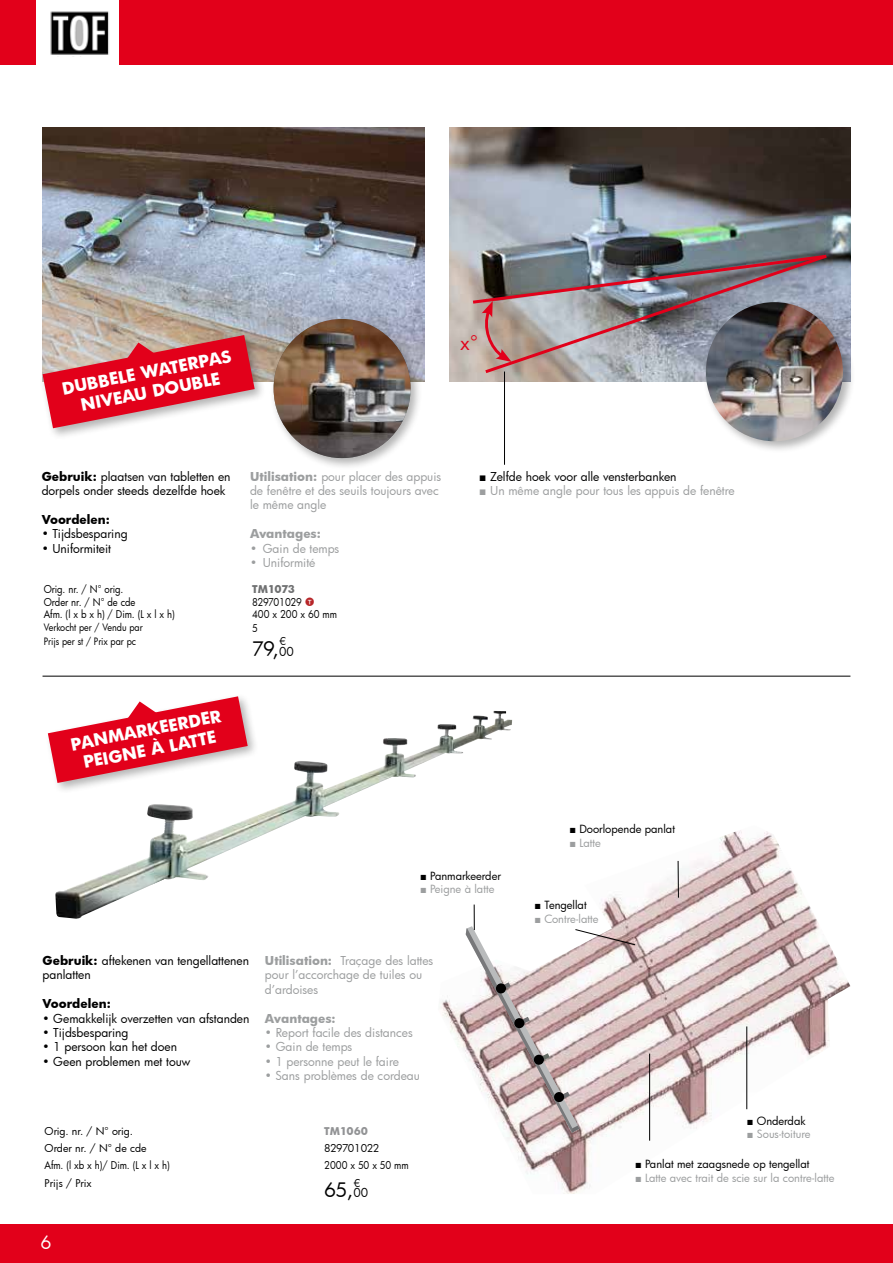
<style>
.page{position:relative;width:893px;height:1263px;background:#fff}
.page>*{position:absolute;margin:0;border:0;box-sizing:border-box;transform-origin:0 0}
.t1{font:19.5px "Futura";color:#000}
.t2{font:19.5px "Futura";color:#e2001a}
.t3{font:18px "Futura";color:#fff}
.t4{font:700 16.5px/19.8px "Futura";color:#fff;text-align:center}
.t5{font:12px/14.4px "Futura";color:#9c9e9f}
.t6{font:12px/14.4px "Futura";color:#000}
.t7{font:700 12px "Futura";color:#000}
.t8{font:700 12px "Futura";color:#9c9e9f}
.t9{font:11.1px "Futura";color:#9c9e9f}
.t10{font:11.1px "Futura";color:#000}
.t11{font:10.5px "Futura";color:#000;scale:.9 1}
.t12{font:10.5px "Futura";color:#000}
.t13{font:10.5px "Futura";letter-spacing:-.035em;color:#000;scale:.9 1}
.t14{font:10.5px "Futura";letter-spacing:-.04em;color:#000}
.t15{font:700 10.5px "Futura";letter-spacing:-.035em;color:#707172}
.t16{font:700 10.5px "Futura";color:#929395}
.t17{font:9.9px "Futura";color:#000;scale:.9 1}
.s1{font-weight:700}
.s2{font-family:"Vynkier Korting";font-size:11.25px;color:#b72528}
.s3{font-size:12px}
.s4{font-family:"Arial";font-weight:900}
</style>
<div class="page">
<div style="left:0;top:1224px;width:893px;height:39px;background:#e2001a"></div>
<hr style="left:43px;top:676px;width:807px;height:1px;background:#000">
<img style="left:43px;top:128px;width:382px;height:254px">
<div style="left:270px;top:315px;width:153px;height:155px;background:#000;opacity:.3"></div>
<img style="left:274px;top:319px;width:137px;height:139px">
<img style="left:55px;top:713px;width:444px;height:206px">
<img style="left:137px;top:804px;width:72px;height:80px">
<div style="left:39px;top:332px;width:227px;height:108px;background:#000;opacity:.3"></div>
<svg style="left:43px;top:335px;width:212px;height:93px;background:#dd5864"></svg>
<div style="left:44px;top:693px;width:215px;height:102px;background:#000;opacity:.3"></div>
<svg style="left:48px;top:696px;width:200px;height:87px"></svg>
<img style="left:450px;top:128px;width:400px;height:254px">
<div style="left:702px;top:298px;width:153px;height:156px;background:#000;opacity:.3"></div>
<img style="left:706px;top:302px;width:137px;height:139px">
<hr style="left:504px;top:371px;width:1px;height:94px;background:#000">
<img style="left:470px;top:252px;width:360px;height:123px">
<img style="left:438px;top:825px;width:412px;height:369px">
<hr style="left:678px;top:861px;width:1px;height:37px;background:#000">
<hr style="left:649px;top:1053px;width:1px;height:88px;background:#000">
<hr style="left:746px;top:1026px;width:1px;height:83px;background:#000">
<svg style="left:466px;top:904px;width:169px;height:229px"></svg>
<div style="left:0;top:0;width:893px;height:65px;background:#e2001a"></div>
<div style="left:37px;top:0;width:82px;height:69px;background:#fff"></div>
<img style="left:50px;top:11px;width:59px;height:44px">
<h3 class="t4" style="left:60px;top:378px;width:174px;rotate:-11deg">DUBBELE WATERPAS<br>NIVEAU DOUBLE</h3>
<h1 class="t2" style="left:460px;top:329px;width:19px">x°</h1>
<p class="t6" style="left:42px;top:469px;width:190px"><span class="s1">Gebruik:</span> plaatsen van tabletten en dorpels onder steeds dezelfde hoek</p>
<p class="t7" style="left:42px;top:511px;width:70px">Voordelen:</p>
<p class="t6" style="left:42px;top:526px;width:87px">• Tijdsbesparing</p>
<p class="t6" style="left:42px;top:541px;width:71px">• Uniformiteit</p>
<p class="t5" style="left:250px;top:469px;width:193px"><span class="s1">Utilisation:</span> pour placer des appuis de fenêtre et des seuils toujours avec le même angle</p>
<p class="t8" style="left:250px;top:525px;width:72px">Avantages:</p>
<p class="t5" style="left:250px;top:541px;width:91px">• Gain de temps</p>
<p class="t5" style="left:250px;top:555px;width:67px">• Uniformité</p>
<p class="t11" style="left:44px;top:582px;width:90px">Orig. nr. / N° orig.</p>
<p class="t15" style="left:252px;top:582px;width:44px">TM1073</p>
<p class="t11" style="left:44px;top:594px;width:103px">Order nr. / N° de cde</p>
<p class="t13" style="left:252px;top:595px;width:71px">829701029 <span class="s2">T</span></p>
<p class="t11" style="left:44px;top:607px;width:147px">Afm. (l x b x h) / Dim. (L x l x h)</p>
<p class="t11" style="left:252px;top:607px;width:96px">400 x 200 x 60 mm</p>
<p class="t17" style="left:44px;top:621px;width:111px">Verkocht per / Vendu par</p>
<p class="t11" style="left:252px;top:621px;width:8px">5</p>
<p class="t17" style="left:44px;top:635px;width:104px">Prijs per st / Prix par pc</p>
<h1 class="t1" style="left:252px;top:635px;width:43px">79,<span class="s3">00</span></h1>
<p class="t12" style="left:279px;top:634px;width:8px">€</p>
<h3 class="t4" style="left:69px;top:734px;width:154px;rotate:-11deg">PANMARKEERDER<br>PEIGNE À LATTE</h3>
<p class="t6" style="left:479px;top:469px;width:199px"><span class="s4">■</span> Zelfde hoek voor alle vensterbanken</p>
<p class="t5" style="left:479px;top:483px;width:257px"><span class="s4">■</span> Un même angle pour tous les appuis de fenêtre</p>
<p class="t10" style="left:569px;top:822px;width:107px"><span class="s4">■</span> Doorlopende panlat</p>
<p class="t9" style="left:569px;top:835px;width:33px"><span class="s4">■</span> Latte</p>
<p class="t10" style="left:420px;top:868px;width:82px"><span class="s4">■</span> Panmarkeerder</p>
<p class="t9" style="left:420px;top:882px;width:76px"><span class="s4">■</span> Peigne à latte</p>
<p class="t6" style="left:43px;top:953px;width:208px"><span class="s1">Gebruik:</span> aftekenen van tengellattenen panlatten</p>
<p class="t7" style="left:43px;top:995px;width:70px">Voordelen:</p>
<p class="t6" style="left:43px;top:1011px;width:208px">• Gemakkelijk overzetten van afstanden</p>
<p class="t6" style="left:43px;top:1025px;width:87px">• Tijdsbesparing</p>
<p class="t6" style="left:43px;top:1040px;width:136px">• 1 persoon kan het doen</p>
<p class="t6" style="left:43px;top:1054px;width:150px">• Geen problemen met touw</p>
<p class="t5" style="left:265px;top:953px;width:170px"><span class="s1">Utilisation:</span> Traçage des lattes pour l’accorchage de tuiles ou d’ardoises</p>
<p class="t8" style="left:265px;top:1010px;width:72px">Avantages:</p>
<p class="t5" style="left:265px;top:1025px;width:149px">• Report facile des distances</p>
<p class="t5" style="left:265px;top:1040px;width:89px">• Gain de temps</p>
<p class="t5" style="left:265px;top:1054px;width:136px">• 1 personne peut le faire</p>
<p class="t5" style="left:265px;top:1068px;width:156px">• Sans problèmes de cordeau</p>
<p class="t12" style="left:45px;top:1124px;width:90px">Orig. nr. / N° orig.</p>
<p class="t16" style="left:324px;top:1123px;width:45px">TM1060</p>
<p class="t12" style="left:45px;top:1141px;width:103px">Order nr. / N° de cde</p>
<p class="t14" style="left:324px;top:1141px;width:57px">829701022</p>
<p class="t11" style="left:45px;top:1158px;width:141px">Afm. (l xb x h)/ Dim. (L x l x h)</p>
<p class="t11" style="left:324px;top:1158px;width:95px">2000 x 50 x 50 mm</p>
<p class="t12" style="left:45px;top:1176px;width:48px">Prijs / Prix</p>
<h1 class="t1" style="left:324px;top:1177px;width:46px">65,<span class="s3">00</span></h1>
<p class="t12" style="left:354px;top:1175px;width:8px">€</p>
<h2 class="t3" style="left:40px;top:1230px;width:13px">6</h2>
<p class="t10" style="left:534px;top:898px;width:54px"><span class="s4">■</span> Tengellat</p>
<p class="t9" style="left:534px;top:911px;width:66px"><span class="s4">■</span> Contre-latte</p>
<p class="t10" style="left:747px;top:1113px;width:60px"><span class="s4">■</span> Onderdak</p>
<p class="t9" style="left:747px;top:1126px;width:65px"><span class="s4">■</span> Sous-toiture</p>
<p class="t10" style="left:635px;top:1157px;width:176px"><span class="s4">■</span> Panlat met zaagsnede op tengellat</p>
<p class="t9" style="left:635px;top:1170px;width:201px"><span class="s4">■</span> Latte avec trait de scie sur la contre-latte</p>
</div>
